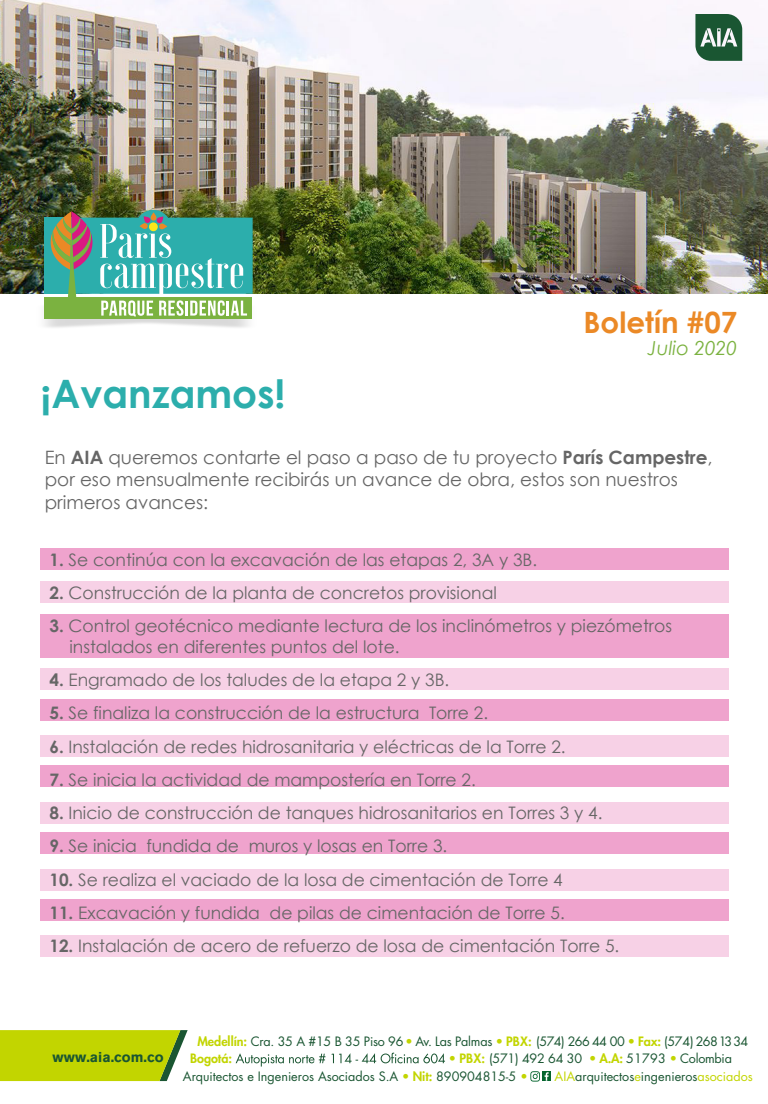
<style>
.page{position:relative;width:768px;height:1104px;background:#fff}
.page>*{position:absolute;margin:0;border:0;box-sizing:border-box;transform-origin:0 0}
.t1{font:700 39.12px "Century Gothic";color:#2caeac}
.t2{font:700 29.32px "Century Gothic";color:#eb8926}
.t3{font:italic 19.32px "Century Gothic";color:#7bb240}
.t4{font:18.4px/22.6px "Century Gothic";color:#666}
.t5{font:17.2px/20.6px "Century Gothic";color:#666}
.t6{font:700 14.2px "Akzidenz Grotesk BQ";color:#1a5632}
.t7{font:12.6px/17.6px "Futura Std";color:#1a5632}
.t8{font:12.6px/17.6px "Futura Std";letter-spacing:-.02em;color:#1a5632}
.s1{font-weight:700}
.s2{font-weight:800;color:#c2d500}
.s3{color:#c2d500}
</style>
<div class="page">
<img style="left:0;top:0;width:768px;height:294px">
<div style="left:40px;top:581px;width:688px;height:22px;background:#f7d1e6"></div>
<div style="left:40px;top:668px;width:688px;height:22px;background:#f7d1e6"></div>
<div style="left:40px;top:614px;width:688px;height:44px;background:#efa3cd"></div>
<div style="left:40px;top:547px;width:688px;height:22px;background:#efa3cd"></div>
<div style="left:40px;top:698px;width:688px;height:22px;background:#efa3cd"></div>
<div style="left:40px;top:734px;width:688px;height:22px;background:#f7d1e6"></div>
<div style="left:40px;top:765px;width:688px;height:21px;background:#efa3cd"></div>
<div style="left:40px;top:802px;width:688px;height:22px;background:#f7d1e6"></div>
<div style="left:40px;top:832px;width:688px;height:22px;background:#efa3cd"></div>
<div style="left:40px;top:868px;width:688px;height:22px;background:#f7d1e6"></div>
<div style="left:40px;top:934px;width:688px;height:22px;background:#f7d1e6"></div>
<div style="left:40px;top:898px;width:688px;height:22px;background:#efa3cd"></div>
<svg style="left:695px;top:14px;width:47px;height:47px;background:#47765a"></svg>
<div style="left:542px;top:1071px;width:9px;height:9px;background:#05652e"></div>
<svg style="left:530px;top:1071px;width:19px;height:10px"></svg>
<svg style="left:0;top:1030px;width:188px;height:50px;background:#bfd210"></svg>
<svg style="left:236px;top:1052px;width:209px;height:14px"></svg>
<div style="left:44px;top:297px;width:208px;height:22px;background:#7bb240"></div>
<div style="left:45px;top:217px;width:28px;height:77px;background:#2caeac"></div>
<svg style="left:50px;top:211px;width:203px;height:108px"></svg>
<h1 class="t1" style="left:41px;top:364px;width:246px">¡Avanzamos!</h1>
<h2 class="t2" style="left:584px;top:300px;width:155px">Boletín #07</h2>
<p class="t3" style="left:648px;top:334px;width:91px">Julio 2020</p>
<p class="t4" style="left:45px;top:446px;width:669px">En <span class="s1">AIA</span> queremos contarte el paso a paso de tu proyecto <span class="s1">París Campestre</span>, por eso mensualmente recibirás un avance de obra, estos son nuestros primeros avances:</p>
<p class="t5" style="left:49px;top:549px;width:489px"><span class="s1">1.</span> Se continúa con la excavación de las etapas 2, 3A y 3B.</p>
<p class="t5" style="left:49px;top:582px;width:449px"><span class="s1">2.</span> Construcción de la planta de concretos provisional</p>
<p class="t5" style="left:69px;top:615px;width:604px;text-indent:-20px"><span class="s1">3.</span> Control geotécnico mediante lectura de los inclinómetros y piezómetros instalados en diferentes puntos del lote.</p>
<p class="t5" style="left:49px;top:669px;width:401px"><span class="s1">4.</span> Engramado de los taludes de la etapa 2 y 3B.</p>
<p class="t5" style="left:49px;top:702px;width:440px"><span class="s1">5.</span> Se finaliza la construcción de la estructura Torre 2.</p>
<p class="t5" style="left:49px;top:735px;width:518px"><span class="s1">6.</span> Instalación de redes hidrosanitaria y eléctricas de la Torre 2.</p>
<p class="t5" style="left:49px;top:768px;width:428px"><span class="s1">7.</span> Se inicia la actividad de mampostería en Torre 2.</p>
<p class="t5" style="left:49px;top:802px;width:555px"><span class="s1">8.</span> Inicio de construcción de tanques hidrosanitarios en Torres 3 y 4.</p>
<p class="t5" style="left:49px;top:835px;width:399px"><span class="s1">9.</span> Se inicia fundida de muros y losas en Torre 3.</p>
<p class="t5" style="left:49px;top:868px;width:515px"><span class="s1">10.</span> Se realiza el vaciado de la losa de cimentación de Torre 4</p>
<p class="t5" style="left:49px;top:901px;width:517px"><span class="s1">11.</span> Excavación y fundida de pilas de cimentación de Torre 5.</p>
<p class="t5" style="left:49px;top:934px;width:571px"><span class="s1">12.</span> Instalación de acero de refuerzo de losa de cimentación Torre 5.</p>
<p class="t6" style="left:53px;top:1048px;width:112px">www.aia.com.co</p>
<p class="t8" style="left:190px;top:1032px;width:560px;text-indent:7px"><span class="s2">Medellín:</span> Cra. 35 A #15 B 35 Piso 96 <span class="s2">•</span> Av. Las Palmas <span class="s2">• PBX:</span> (574) 266 44 00 <span class="s2">• Fax:</span> (574) 2681334<br><span class="s2">Bogotá:</span></p>
<p class="t7" style="left:183px;top:1049px;width:551px;text-indent:266px"><span class="s2">• PBX:</span> (571) 492 64 30 <span class="s2">• A.A:</span> 51793 <span class="s2">•</span> Colombia<br>Arquitectos e Ingenieros Asociados S.A <span class="s2">• Nit:</span> 890904815-5 <span class="s2">•</span></p>
<p class="t7" style="left:555px;top:1067px;width:200px"><span class="s3">AIA</span>arquitectos<span class="s3">e</span>ingenieros<span class="s3">asociados</span></p>
</div>
